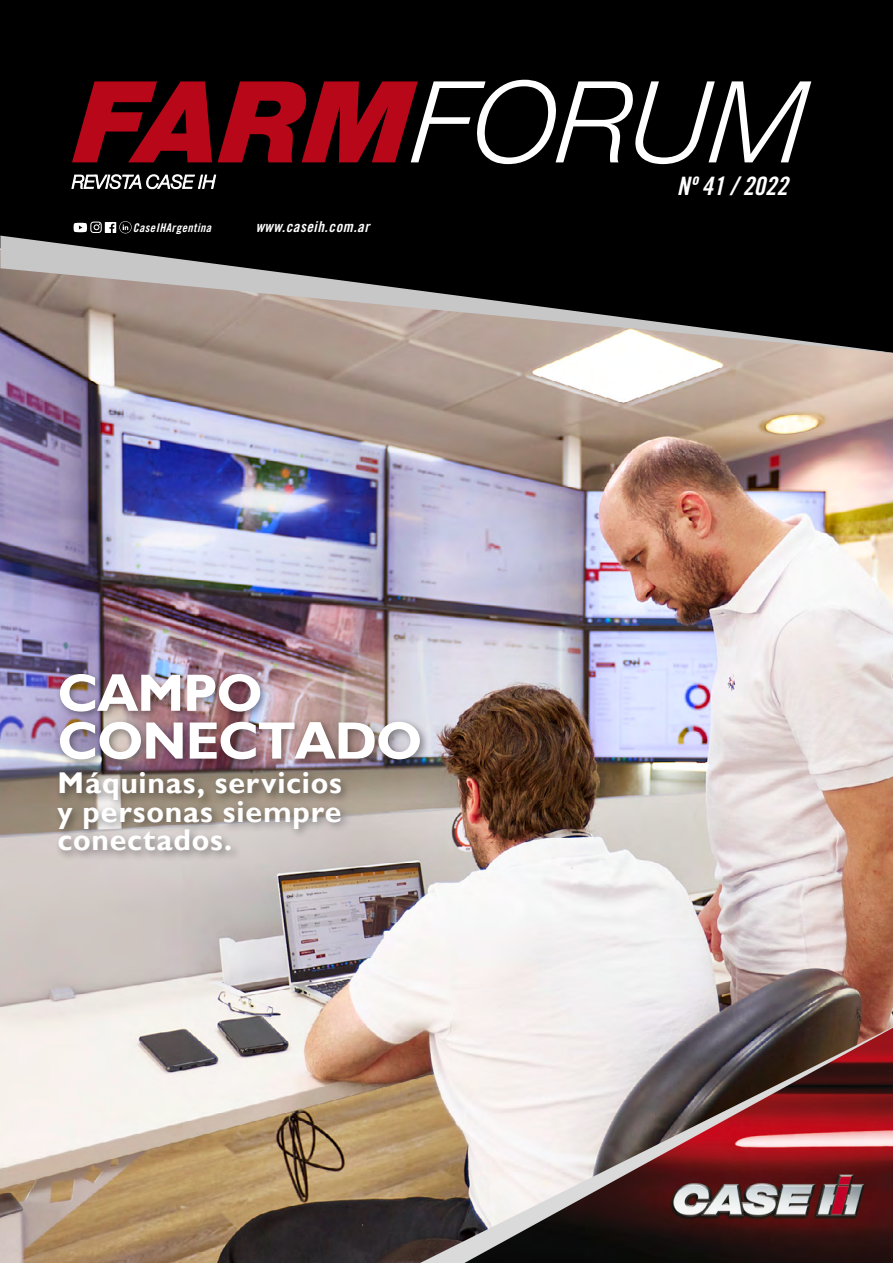
<style>
.page{position:relative;width:893px;height:1263px;background:#fff}
.page>*{position:absolute;margin:0;border:0;box-sizing:border-box;transform-origin:0 0}
.t1{font:700 53.1px/47.8px "Gill Sans";letter-spacing:-.025em;color:#fff}
.t2{font:700 30px/28.5px "Gill Sans";letter-spacing:.025em;color:#fff;text-align:justify}
.t3{font:25.35px "Trade Gothic LT Std Bd Cn 20 Obl";color:#fff}
.t4{font:15px "Trade Gothic LT Std Bd Cn 20 Obl";letter-spacing:.035em;color:#fff}
.t5{font:12px "Trade Gothic LT Std Bd Cn 20 Obl";letter-spacing:.035em;color:#fff}
</style>
<div class="page">
<img style="left:0;top:353px;width:893px;height:910px">
<div style="left:0;top:0;width:893px;height:236px;background:#000"></div>
<svg style="left:0;top:236px;width:893px;height:117px"></svg>
<div style="left:53px;top:768px;width:298px;height:94px;background:#000;opacity:.4"></div>
<div style="left:55px;top:669px;width:375px;height:100px;background:#000;opacity:.4"></div>
<svg style="left:74px;top:221px;width:58px;height:12px"></svg>
<svg style="left:71px;top:80px;width:740px;height:121px"></svg>
<svg style="left:420px;top:1027px;width:473px;height:236px"></svg>
<img style="left:464px;top:1028px;width:429px;height:235px">
<p class="t5" style="left:133px;top:220px;width:80px">CaseIHArgentina</p>
<p class="t4" style="left:256px;top:217px;width:115px">www.caseih.com.ar</p>
<h1 class="t1" style="left:57px;top:669px;width:366px">CAMPO<br>CONECTADO</h1>
<p class="t2" style="left:57px;top:769px;width:286px">Máquinas, servicios y personas siempre conectados.</p>
<p class="t3" style="left:677px;top:170px;width:112px">Nº 41 / 2022</p>
</div>
